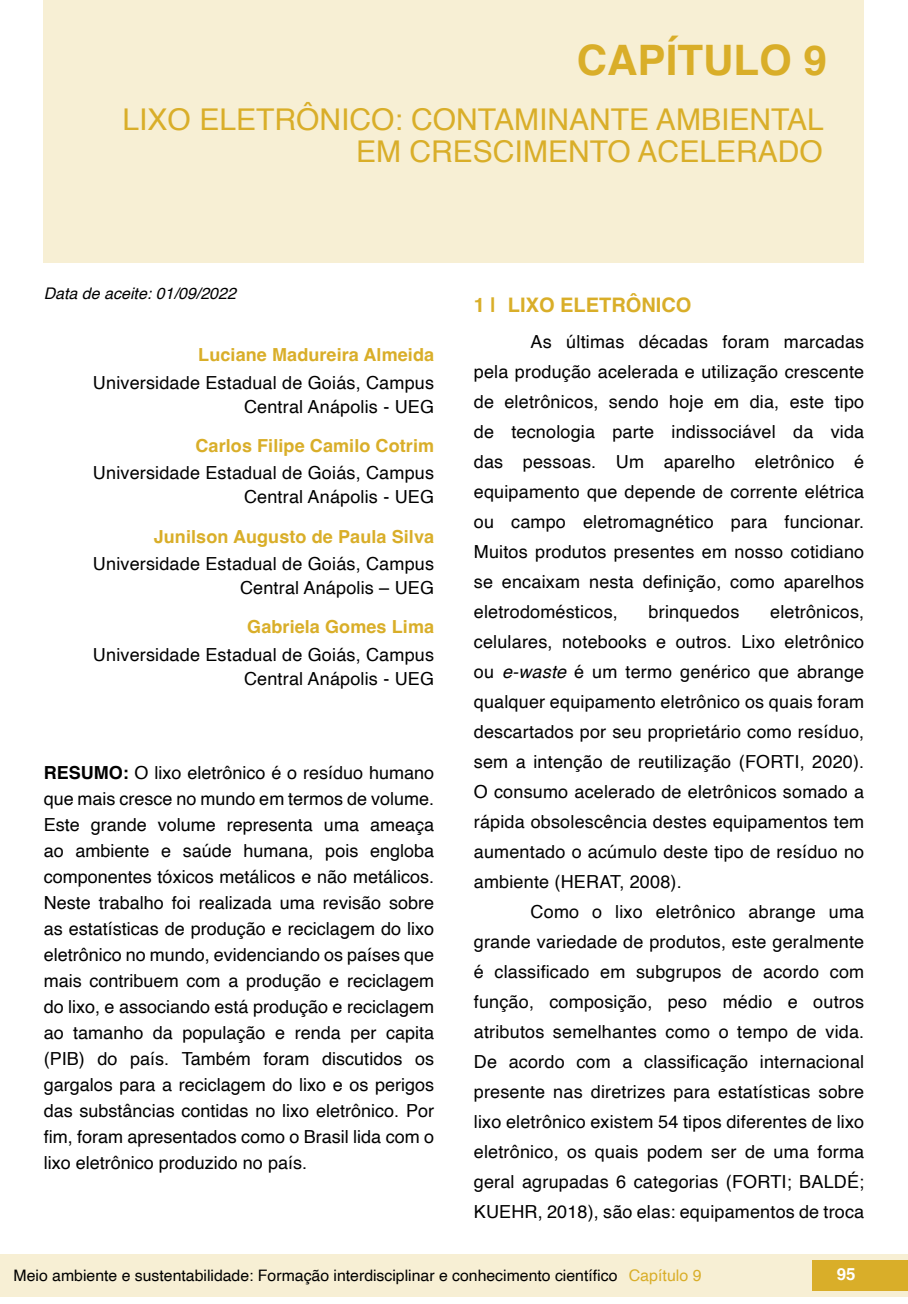
<style>
.page{position:relative;width:908px;height:1304px;background:#fff}
.page>*{position:absolute;margin:0;border:0;box-sizing:border-box;transform-origin:0 0}
.t1{font:700 42px "Helvetica";color:#d9ae29}
.t2{font:30px/32px "Helvetica";color:#d9ae29;text-align:right}
.t3{font:700 20px "Helvetica";color:#d9ae29}
.t4{font:18px/30px "Helvetica";letter-spacing:.01em;color:#000;text-align:right}
.t5{font:700 18px "Helvetica";letter-spacing:.005em;color:#d9ae29}
.t6{font:700 16.8px "Helvetica";color:#fff}
.t7{font:italic 16px "Helvetica";color:#000}
.t8{font:15.8px "Helvetica";color:#000}
.s1{font-weight:700}
.s2{font-style:italic}
.s3{font-size:16px;color:#d9ae29}
</style>
<div class="page">
<div style="left:0;top:1254px;width:906px;height:43px;background:#f7efd4"></div>
<div style="left:812px;top:1261px;width:95px;height:30px;background:#d9ae29"></div>
<div style="left:44px;top:0;width:819px;height:263px;background:#f7efd4"></div>
<h1 class="t1" style="left:576px;top:35px;width:251px">CAPÍTULO 9</h1>
<h2 class="t2" style="left:122px;top:104px;width:702px">LIXO ELETRÔNICO: CONTAMINANTE AMBIENTAL<br>EM CRESCIMENTO ACELERADO</h2>
<p class="t7" style="left:44px;top:280px;width:194px">Data de aceite: 01/09/2022</p>
<p class="t5" style="left:198px;top:344px;width:237px">Luciane Madureira Almeida</p>
<p class="t4" style="left:93px;top:371px;width:342px;line-height:24px">Universidade Estadual de Goiás, Campus<br>Central Anápolis - UEG</p>
<p class="t5" style="left:195px;top:435px;width:240px">Carlos Filipe Camilo Cotrim</p>
<p class="t4" style="left:93px;top:462px;width:342px;line-height:24px">Universidade Estadual de Goiás, Campus<br>Central Anápolis - UEG</p>
<p class="t5" style="left:154px;top:525px;width:282px">Junilson Augusto de Paula Silva</p>
<p class="t4" style="left:93px;top:552px;width:342px;line-height:24px">Universidade Estadual de Goiás, Campus<br>Central Anápolis – UEG</p>
<p class="t5" style="left:247px;top:616px;width:188px">Gabriela Gomes Lima</p>
<p class="t4" style="left:93px;top:643px;width:342px;line-height:24px">Universidade Estadual de Goiás, Campus<br>Central Anápolis - UEG</p>
<p class="t4" style="left:44px;top:760px;width:392px;line-height:26px;text-align:justify"><span class="s1">RESUMO:</span> O lixo eletrônico é o resíduo humano que mais cresce no mundo em termos de volume.<br>Este grande volume representa uma ameaça ao ambiente e saúde humana, pois engloba componentes tóxicos metálicos e não metálicos.<br>Neste trabalho foi realizada uma revisão sobre as estatísticas de produção e reciclagem do lixo eletrônico no mundo, evidenciando os países que mais contribuem com a produção e reciclagem do lixo, e associando está produção e reciclagem ao tamanho da população e renda per capita (PIB) do país. Também foram discutidos os gargalos para a reciclagem do lixo e os perigos das substâncias contidas no lixo eletrônico. Por fim, foram apresentados como o Brasil lida com o lixo eletrônico produzido no país.</p>
<p class="t3" style="left:473px;top:293px;width:219px">1 | LIXO ELETRÔNICO</p>
<p class="t4" style="left:473px;top:327px;width:392px;text-align:justify;text-indent:57px">As últimas décadas foram marcadas pela produção acelerada e utilização crescente de eletrônicos, sendo hoje em dia, este tipo de tecnologia parte indissociável da vida das pessoas. Um aparelho eletrônico é equipamento que depende de corrente elétrica ou campo eletromagnético para funcionar.<br>Muitos produtos presentes em nosso cotidiano se encaixam nesta definição, como aparelhos eletrodomésticos,</p>
<p class="t4" style="left:473px;top:597px;width:392px;text-align:justify;text-indent:296px">eletrônicos, celulares, notebooks e outros. Lixo eletrônico ou <span class="s2">e-waste</span> é um termo genérico que abrange qualquer equipamento eletrônico os quais foram descartados por seu proprietário como resíduo, sem a intenção de reutilização (FORTI, 2020).<br>O consumo acelerado de eletrônicos somado a rápida obsolescência destes equipamentos tem aumentado o acúmulo deste tipo de resíduo no ambiente (HERAT, 2008).</p>
<p class="t4" style="left:473px;top:897px;width:392px;text-align:justify;text-indent:57px">Como o lixo eletrônico abrange uma grande variedade de produtos, este geralmente é classificado em subgrupos de acordo com função, composição, peso médio e outros atributos semelhantes como o tempo de vida.<br>De acordo com a classificação internacional presente nas diretrizes para estatísticas sobre lixo eletrônico existem 54 tipos diferentes de lixo eletrônico, os quais podem ser de uma forma geral agrupadas 6 categorias (FORTI; BALDÉ; KUEHR, 2018), são elas: equipamentos de troca</p>
<p class="t4" style="left:648px;top:597px;width:92px">brinquedos</p>
<p class="t8" style="left:14px;top:1263px;width:689px">Meio ambiente e sustentabilidade: Formação interdisciplinar e conhecimento científico <span class="s3">Capítulo 9</span></p>
<p class="t6" style="left:836px;top:1264px;width:20px">95</p>
</div>
